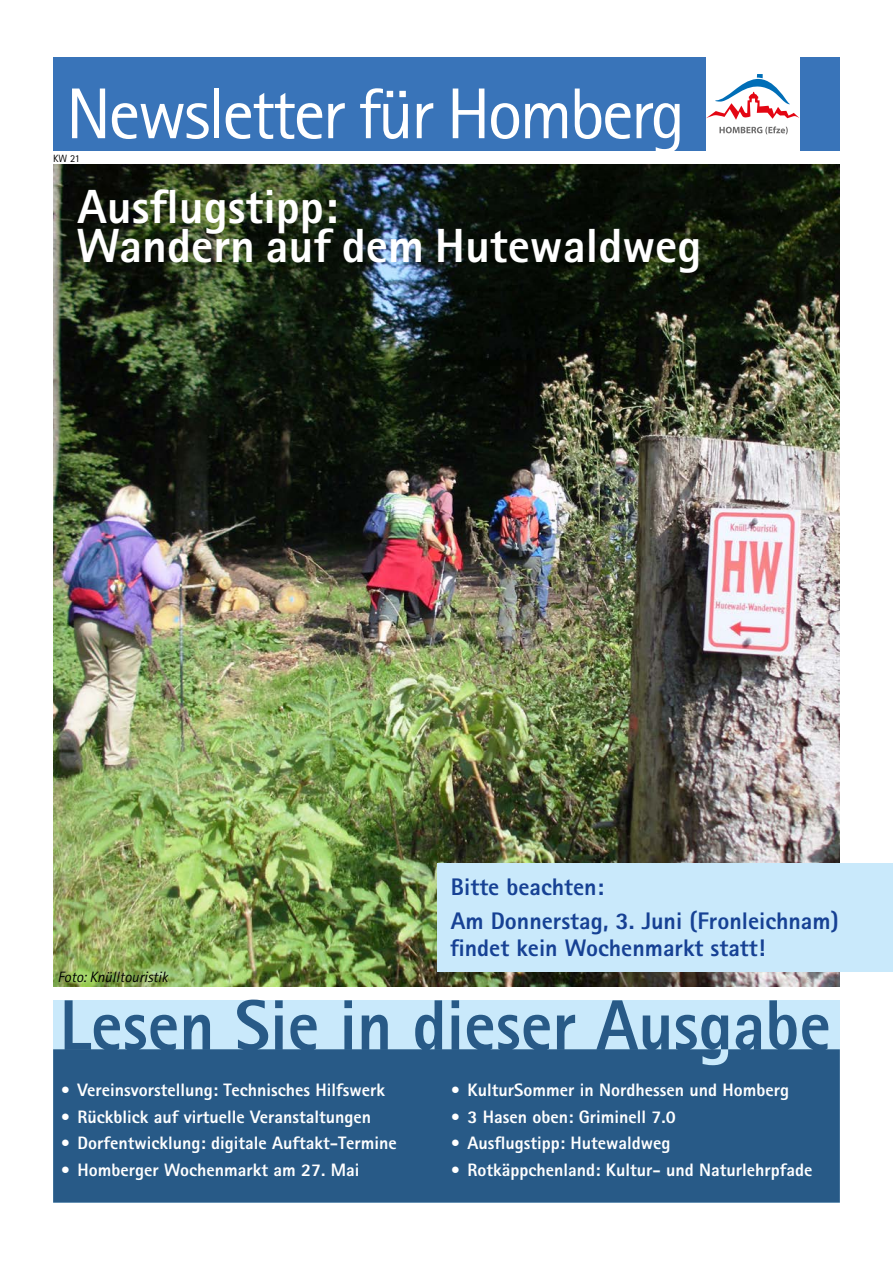
<style>
.page{position:relative;width:893px;height:1263px;background:#fff}
.page>*{position:absolute;margin:0;border:0;box-sizing:border-box;transform-origin:0 0}
.t1{font:72px "Rotis Sans Serif";letter-spacing:-.04em;color:#fff}
.t2{font:800 48px/38.5px "Rotis Sans Serif";color:#fff}
.t3{font:800 24px/34.5px "Rotis Sans Serif";color:#164194}
.t4{font:800 18px "Rotis Sans Serif";color:#fff}
.t5{font:italic 15px "Rotis Sans Serif";color:#000}
.t6{font:10.5px "Rotis Sans Serif";color:#000}
</style>
<div class="page">
<div style="left:53px;top:57px;width:787px;height:94px;background:#3974b9"></div>
<div style="left:706px;top:56px;width:93px;height:96px;background:#fff"></div>
<svg style="left:719px;top:126px;width:69px;height:8px"></svg>
<svg style="left:706px;top:74px;width:93px;height:46px"></svg>
<img style="left:53px;top:165px;width:787px;height:821px">
<svg style="left:53px;top:999px;width:787px;height:203px;fill:#285a87"></svg>
<div style="left:438px;top:863px;width:455px;height:109px;background:#c9e9fb"></div>
<h1 class="t1" style="left:66px;top:71px;width:621px">Newsletter für Homberg</h1>
<p class="t6" style="left:53px;top:152px;width:29px">KW 21</p>
<h2 class="t2" style="left:76px;top:187px;width:626px">Ausflugstipp:<br>Wandern auf dem Hutewaldweg</h2>
<p class="t5" style="left:57px;top:968px;width:112px">Foto: Knülltouristik</p>
<p class="t4" style="left:61px;top:1079px;width:326px">• Vereinsvorstellung: Technisches Hilfswerk</p>
<p class="t4" style="left:61px;top:1105px;width:312px">• Rückblick auf virtuelle Veranstaltungen</p>
<p class="t4" style="left:61px;top:1132px;width:338px">• Dorfentwicklung: digitale Auftakt-Termine</p>
<p class="t4" style="left:61px;top:1158px;width:300px">• Homberger Wochenmarkt am 27. Mai</p>
<h3 class="t3" style="left:451px;top:869px;width:389px">Bitte beachten:<br>Am Donnerstag, 3. Juni (Fronleichnam)</h3>
<h3 class="t3" style="left:450px;top:930px;width:317px">findet kein Wochenmarkt statt!</h3>
<p class="t4" style="left:450px;top:1079px;width:340px">• KulturSommer in Nordhessen und Homberg</p>
<p class="t4" style="left:450px;top:1105px;width:227px">• 3 Hasen oben: Griminell 7.0</p>
<p class="t4" style="left:450px;top:1132px;width:221px">• Ausflugstipp: Hutewaldweg</p>
<p class="t4" style="left:450px;top:1158px;width:363px">• Rotkäppchenland: Kultur- und Naturlehrpfade</p>
</div>
